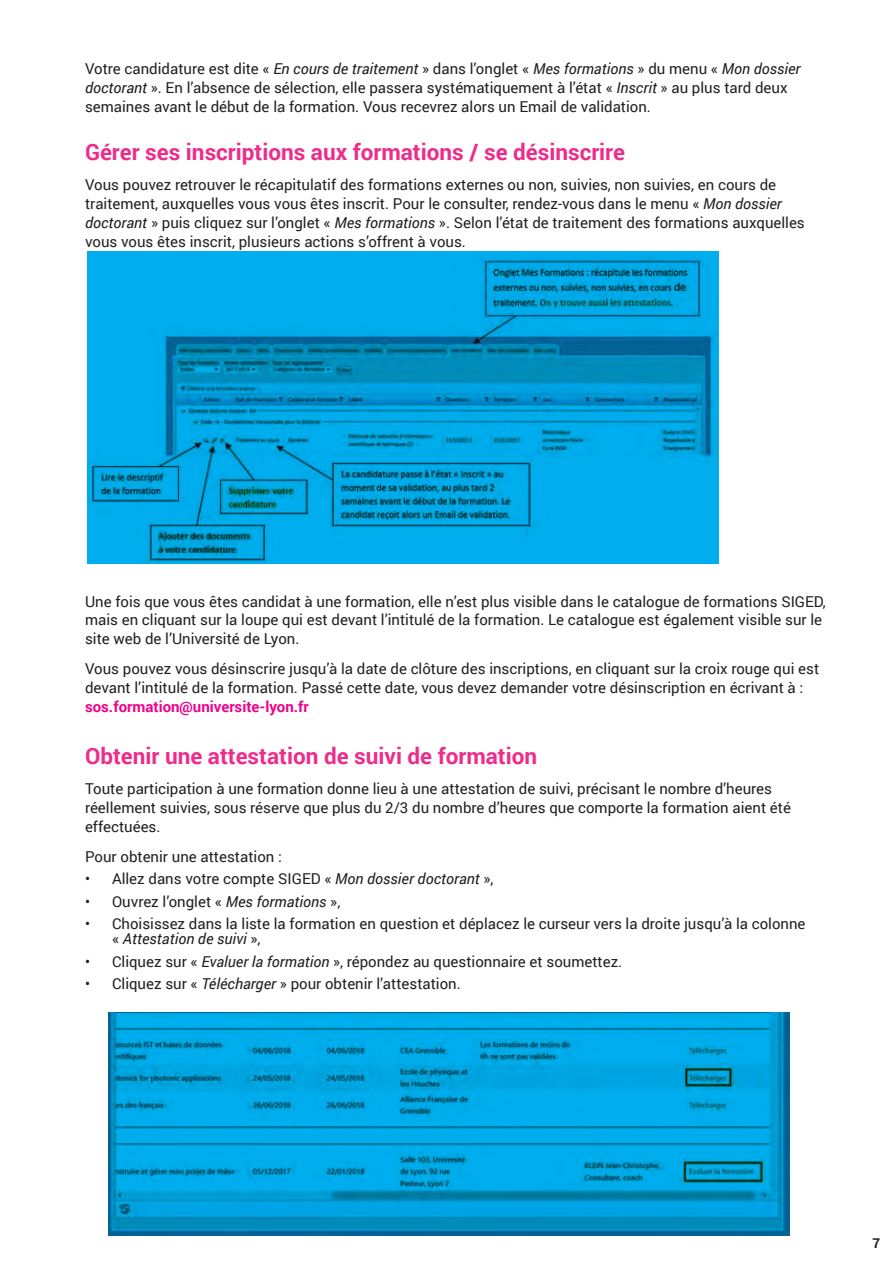
<style>
.page{position:relative;width:893px;height:1263px;background:#fff}
.page>*{position:absolute;margin:0;border:0;box-sizing:border-box;transform-origin:0 0}
.t1{font:700 22.5px "Roboto";color:#ed2c8b}
.t2{font:15px/18.8px "Roboto";color:#231f20}
.t3{font:700 15px "Roboto";color:#ed028a}
.t4{font:700 13.5px "Roboto";color:#231f20}
.s1{font-style:italic}
</style>
<div class="page">
<img style="left:87px;top:252px;width:632px;height:312px">
<img style="left:108px;top:1012px;width:681px;height:223px">
<p class="t2" style="left:85px;top:59px;width:717px">Votre candidature est dite « <span class="s1">En cours de traitement</span> » dans l’onglet « <span class="s1">Mes formations</span> » du menu « <span class="s1">Mon dossier doctorant</span> ». En l’absence de sélection, elle passera systématiquement à l’état « <span class="s1">Inscrit</span> » au plus tard deux semaines avant le début de la formation. Vous recevrez alors un Email de validation.</p>
<h1 class="t1" style="left:85px;top:136px;width:541px">Gérer ses inscriptions aux formations / se désinscrire</h1>
<p class="t2" style="left:85px;top:175px;width:721px">Vous pouvez retrouver le récapitulatif des formations externes ou non, suivies, non suivies, en cours de traitement, auxquelles vous vous êtes inscrit. Pour le consulter, rendez-vous dans le menu « <span class="s1">Mon dossier doctorant</span> » puis cliquez sur l’onglet « <span class="s1">Mes formations</span> ». Selon l’état de traitement des formations auxquelles vous vous êtes inscrit, plusieurs actions s’offrent à vous.</p>
<p class="t2" style="left:85px;top:591px;width:742px">Une fois que vous êtes candidat à une formation, elle n’est plus visible dans le catalogue de formations SIGED, mais en cliquant sur la loupe qui est devant l’intitulé de la formation. Le catalogue est également visible sur le site web de l’Université de Lyon.</p>
<p class="t2" style="left:85px;top:659px;width:736px">Vous pouvez vous désinscrire jusqu’à la date de clôture des inscriptions, en cliquant sur la croix rouge qui est devant l’intitulé de la formation. Passé cette date, vous devez demander votre désinscription en écrivant à :</p>
<p class="t3" style="left:85px;top:696px;width:225px">sos.formation@universite-lyon.fr</p>
<h1 class="t1" style="left:85px;top:740px;width:454px">Obtenir une attestation de suivi de formation</h1>
<p class="t2" style="left:85px;top:779px;width:707px">Toute participation à une formation donne lieu à une attestation de suivi, précisant le nombre d’heures réellement suivies, sous réserve que plus du 2/3 du nombre d’heures que comporte la formation aient été effectuées.</p>
<p class="t2" style="left:85px;top:846px;width:198px">Pour obtenir une attestation :</p>
<p class="t2" style="left:85px;top:869px;width:410px">• Allez dans votre compte SIGED « <span class="s1">Mon dossier doctorant</span> »,</p>
<p class="t2" style="left:85px;top:891px;width:257px">• Ouvrez l’onglet « <span class="s1">Mes formations</span> »,</p>
<p class="t2" style="left:112px;top:916px;width:695px;line-height:15px;text-indent:-27px">• Choisissez dans la liste la formation en question et déplacez le curseur vers la droite jusqu’à la colonne « <span class="s1">Attestation de suivi</span> »,</p>
<p class="t2" style="left:85px;top:951px;width:539px">• Cliquez sur « <span class="s1">Evaluer la formation</span> », répondez au questionnaire et soumettez.</p>
<p class="t2" style="left:85px;top:974px;width:377px">• Cliquez sur « <span class="s1">Télécharger</span> » pour obtenir l’attestation.</p>
<p class="t4" style="left:872px;top:1233px;width:9px">7</p>
</div>
